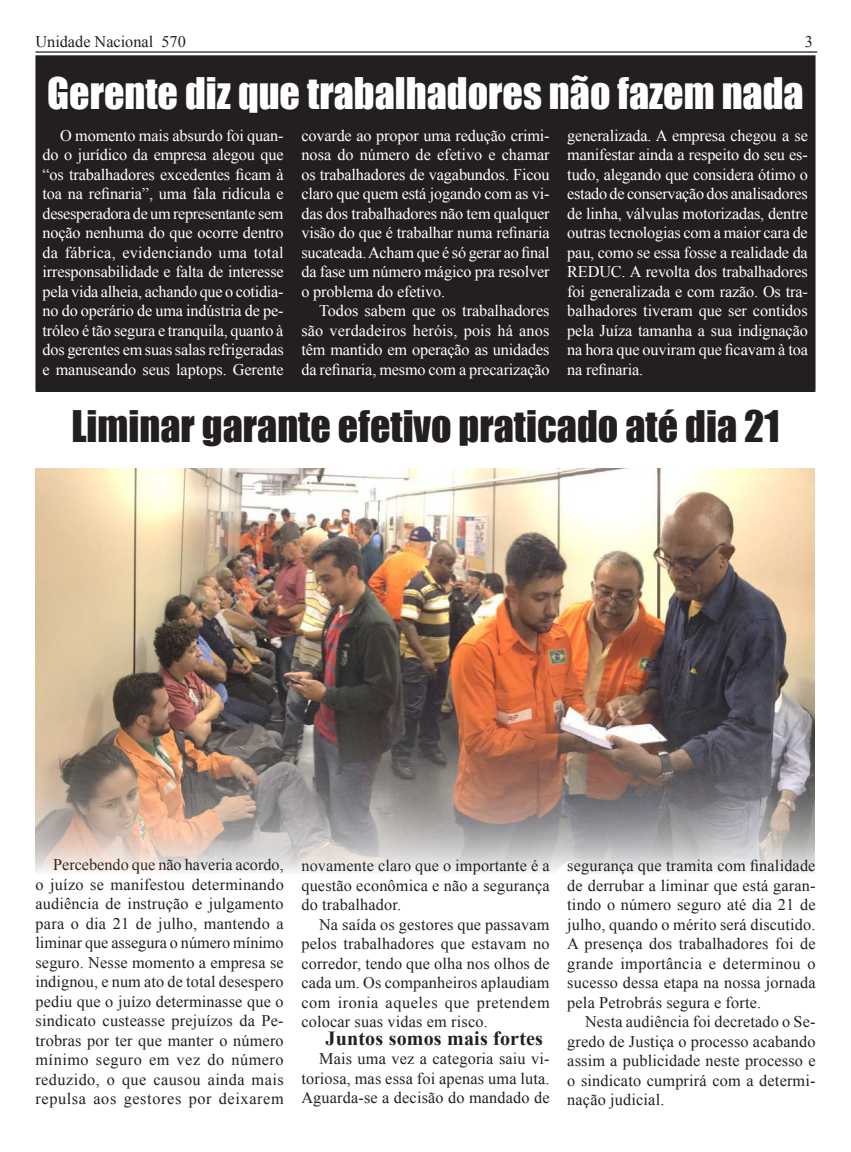
<style>
.page{position:relative;width:851px;height:1152px;background:#fff}
.page>*{position:absolute;margin:0;border:0;box-sizing:border-box;transform-origin:0 0}
.Texto{font:40px "Impact";color:#fff}
.Texto-2{font:40px "Impact";color:#231f20}
.Texto-3{font:700 20px "Times New Roman";letter-spacing:.01em;color:#231f20}
.Texto-4{font:16.25px/19.5px "Times New Roman";letter-spacing:-.01em;color:#fff;text-align:justify}
.Texto-5{font:16.25px/19.5px "Times New Roman";letter-spacing:.01em;color:#231f20;text-align:justify}
</style>
<div class="page">
<div style="left:36px;top:56px;width:778px;height:335px;background:#231f20"></div>
<hr style="left:35px;top:51px;width:782px;height:2px;background:#231f20">
<img style="left:35px;top:469px;width:779px;height:403px">
<p class="Texto-5" style="left:35px;top:31px;width:152px">Unidade Nacional 570</p>
<p class="Texto-5" style="left:804px;top:31px;width:10px">3</p>
<p class="Texto" style="left:47px;top:62px;width:758px">Gerente diz que trabalhadores não fazem nada</p>
<p class="Texto-4" style="left:43px;top:125px;width:243px;text-indent:18px">O momento mais absurdo foi quan&shy;do o jurídico da empresa alegou que “os trabalhadores excedentes ficam à toa na refinaria”, uma fala ridícula e desesperadora de um representante sem noção nenhuma do que ocorre dentro da fábrica, evidenciando uma total irresponsabilidade e falta de interesse pela vida alheia, achando que o cotidia&shy;no do operário de uma indústria de pe&shy;tróleo é tão segura e tranquila, quanto à dos gerentes em suas salas refrigeradas e manuseando seus laptops. Gerente</p>
<p class="Texto-4" style="left:301px;top:125px;width:250px">covarde ao propor uma redução crimi&shy;nosa do número de efetivo e chamar os trabalhadores de vagabundos. Ficou claro que quem está jogando com as vi&shy;das dos trabalhadores não tem qualquer visão do que é trabalhar numa refinaria sucateada. Acham que é só gerar ao final da fase um número mágico pra resolver o problema do efetivo.</p>
<p class="Texto-4" style="left:301px;top:301px;width:250px;text-indent:18px">Todos sabem que os trabalhadores são verdadeiros heróis, pois há anos têm mantido em operação as unidades da refinaria, mesmo com a precarização</p>
<p class="Texto-4" style="left:567px;top:125px;width:242px">generalizada. A empresa chegou a se manifestar ainda a respeito do seu es&shy;tudo, alegando que considera ótimo o estado de conservação dos analisadores de linha, válvulas motorizadas, dentre outras tecnologias com a maior cara de pau, como se essa fosse a realidade da REDUC. A revolta dos trabalhadores foi generalizada e com razão. Os tra&shy;balhadores tiveram que ser contidos pela Juíza tamanha a sua indignação na hora que ouviram que ficavam à toa na refinaria.</p>
<p class="Texto-2" style="left:71px;top:396px;width:709px">Liminar garante efetivo praticado até dia 21</p>
<p class="Texto-5" style="left:35px;top:855px;width:250px;text-indent:18px">Percebendo que não haveria acordo, o juízo se manifestou determinando audiência de instrução e julgamento para o dia 21 de julho, mantendo a liminar que assegura o número mínimo seguro. Nesse momento a empresa se indignou, e num ato de total desespero pediu que o juízo determinasse que o sindicato custeasse prejuízos da Pe&shy;trobras por ter que manter o número mínimo seguro em vez do número reduzido, o que causou ainda mais repulsa aos gestores por deixarem</p>
<p class="Texto-5" style="left:301px;top:855px;width:250px">novamente claro que o importante é a questão econômica e não a segurança do trabalhador.</p>
<p class="Texto-5" style="left:301px;top:914px;width:250px;text-indent:18px">Na saída os gestores que passavam pelos trabalhadores que estavam no corredor, tendo que olha nos olhos de cada um. Os companheiros aplaudiam com ironia aqueles que pretendem colocar suas vidas em risco.</p>
<p class="Texto-3" style="left:325px;top:1024px;width:219px">Juntos somos mais fortes</p>
<p class="Texto-5" style="left:301px;top:1048px;width:250px;text-indent:18px">Mais uma vez a categoria saiu vi&shy;toriosa, mas essa foi apenas uma luta.<br>Aguarda-se a decisão do mandado de</p>
<p class="Texto-5" style="left:567px;top:855px;width:250px">segurança que tramita com finalidade de derrubar a liminar que está garan&shy;tindo o número seguro até dia 21 de julho, quando o mérito será discutido.<br>A presença dos trabalhadores foi de grande importância e determinou o sucesso dessa etapa na nossa jornada pela Petrobrás segura e forte.</p>
<p class="Texto-5" style="left:567px;top:1011px;width:250px;text-indent:18px">Nesta audiência foi decretado o Se&shy;gredo de Justiça o processo acabando assim a publicidade neste processo e o sindicato cumprirá com a determi&shy;nação judicial.</p>
</div>
